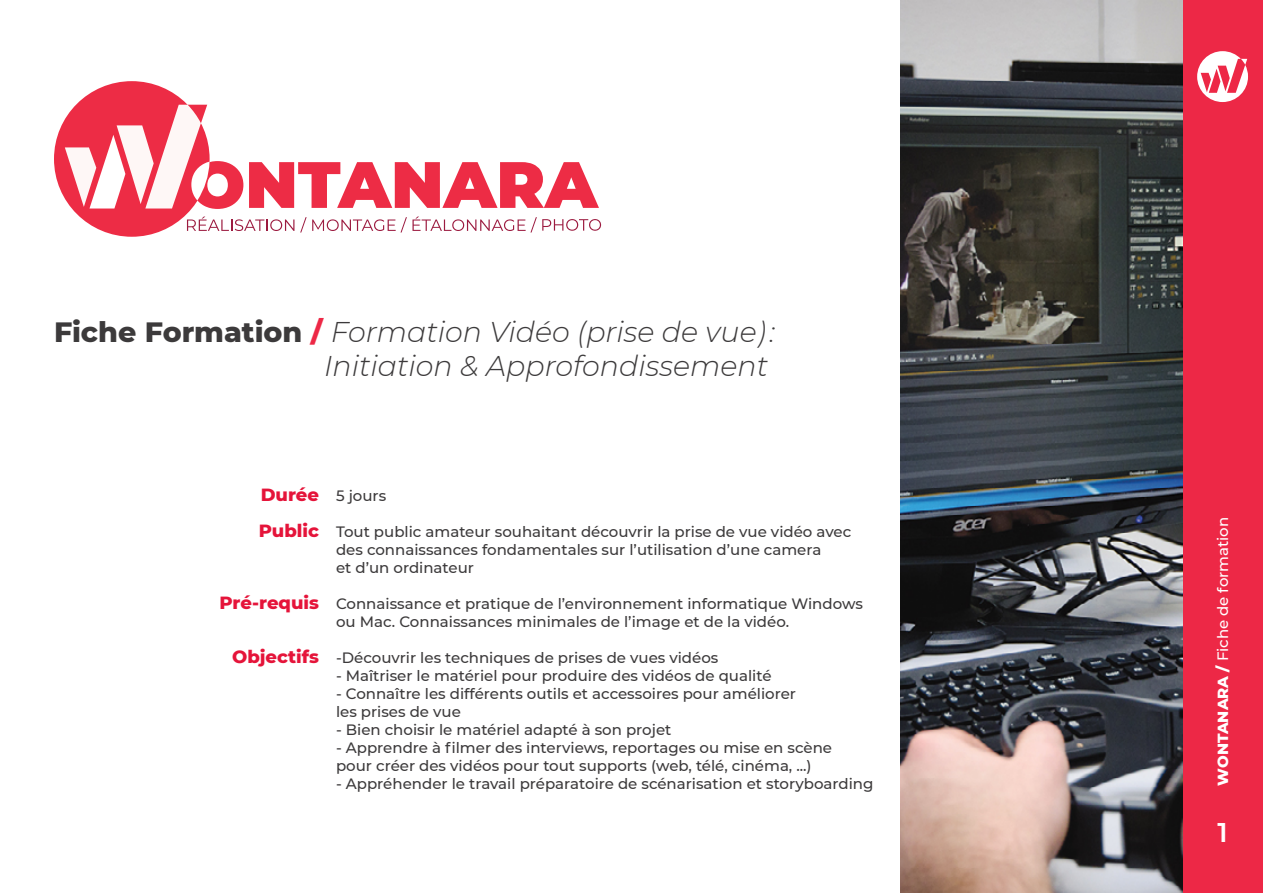
<style>
.page{position:relative;width:1263px;height:893px;background:#fff}
.page>*{position:absolute;margin:0;border:0;box-sizing:border-box;transform-origin:0 0}
.t1{font:italic 300 28.5px/34.2px "Montserrat";color:#3c3a3b;text-align:right}
.t2{font:600 27px "Montserrat";color:#fff}
.t3{font:800 18px/36.2px "Montserrat";color:#e5143a}
.t4{font:500 15px/18px "Montserrat";color:#3c3a3b}
.t5{font:500 15px "Montserrat";color:#fff}
.s1{font-weight:800;font-style:normal}
.s2{font-weight:800;font-style:normal;color:#ed2846}
.s3{font-weight:800}
</style>
<div class="page">
<div style="left:1182px;top:0;width:81px;height:893px;background:#ed2846"></div>
<svg style="left:1197px;top:51px;width:51px;height:51px"></svg>
<img style="left:900px;top:0;width:282px;height:893px">
<div style="left:54px;top:81px;width:156px;height:156px;background:#ed2c45;border-radius:50%"></div>
<svg style="left:249px;top:162px;width:350px;height:46px"></svg>
<svg style="left:187px;top:217px;width:107px;height:14px"></svg>
<svg style="left:300px;top:217px;width:301px;height:16px"></svg>
<svg style="left:65px;top:105px;width:178px;height:104px"></svg>
<h1 class="t1" style="left:54px;top:314px;width:723px"><span class="s1">Fiche Formation</span> <span class="s2">/</span> Formation Vidéo (prise de vue) :<br>Initiation &amp; Approfondissement</h1>
<p class="t3" style="left:259px;top:475px;width:62px">Durée<br>Public</p>
<p class="t3" style="left:219px;top:584px;width:101px">Pré-requis</p>
<p class="t3" style="left:232px;top:638px;width:88px">Objectifs</p>
<p class="t4" style="left:336px;top:486px;width:52px">5 jours</p>
<p class="t4" style="left:336px;top:522px;width:517px">Tout public amateur souhaitant découvrir la prise de vue vidéo avec des connaissances fondamentales sur l’utilisation d’une camera<br>et d’un ordinateur</p>
<p class="t4" style="left:336px;top:594px;width:528px">Connaissance et pratique de l’environnement informatique Windows ou Mac. Connaissances minimales de l’image et de la vidéo.</p>
<p class="t4" style="left:336px;top:648px;width:384px">-Découvrir les techniques de prises de vues vidéos</p>
<p class="t4" style="left:336px;top:666px;width:437px">- Maîtriser le matériel pour produire des vidéos de qualité</p>
<p class="t4" style="left:336px;top:684px;width:461px">- Connaître les différents outils et accessoires pour améliorer les prises de vue</p>
<p class="t4" style="left:336px;top:720px;width:337px">- Bien choisir le matériel adapté à son projet</p>
<p class="t4" style="left:336px;top:738px;width:498px">- Apprendre à filmer des interviews, reportages ou mise en scène pour créer des vidéos pour tout supports (web, télé, cinéma, ...)</p>
<p class="t4" style="left:336px;top:774px;width:539px">- Appréhender le travail préparatoire de scénarisation et storyboarding</p>
<p class="t5" style="left:1212px;top:785px;width:270px;rotate:-90deg"><span class="s3">WONTANARA /</span> Fiche de formation</p>
<h2 class="t2" style="left:1217px;top:814px;width:12px">1</h2>
</div>
